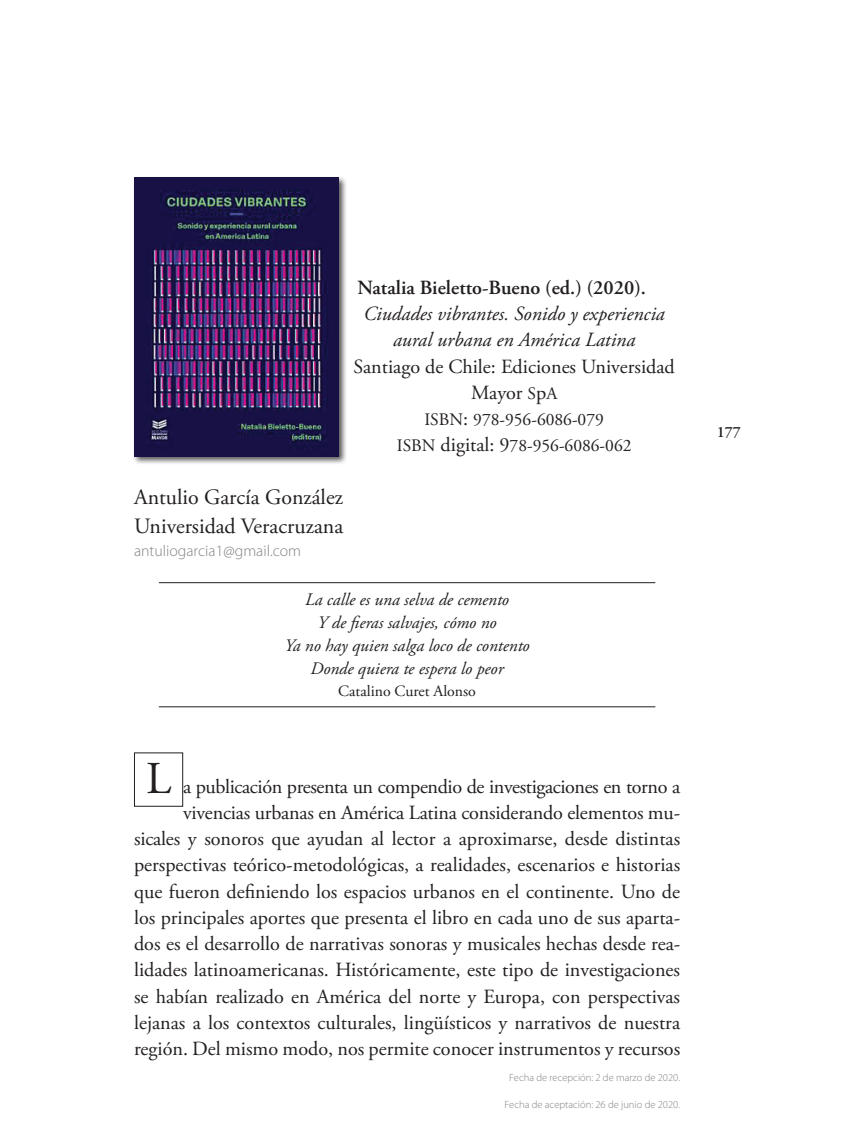
<style>
.page{position:relative;width:844px;height:1141px;background:#fff}
.page>*{position:absolute;margin:0;border:0;box-sizing:border-box;transform-origin:0 0}
.t1{font:45.5px "Adobe Garamond Pro";color:#231f20}
.t2{font:21.88px/28.9px "Adobe Garamond Pro";color:#231f20}
.t3{font:20.12px/26.2px "Adobe Garamond Pro";color:#231f20;text-align:center}
.t4{font:italic 20.12px/26.2px "Adobe Garamond Pro";color:#231f20;text-align:center}
.t5{font:600 20.12px "Adobe Garamond Pro";color:#231f20}
.t6{font:italic 17.5px/22.8px "Adobe Garamond Pro";color:#231f20;text-align:center}
.t7{font:17.5px/26.2px "Adobe Garamond Pro";color:#231f20;text-align:center}
.t8{font:300 15.75px "Myriad Pro";color:#808285}
.t9{font:15.75px "Adobe Garamond Pro";color:#231f20}
.t10{font:600 15.75px "Adobe Garamond Pro";color:#231f20}
.t11{font:300 10.5px "Myriad Pro";color:#808285}
.s1{font-size:17.5px}
.s2{font-size:20.12px}
</style>
<div class="page">
<hr style="left:159px;top:582px;width:496px;height:1px;background:#231f20">
<hr style="left:159px;top:706px;width:496px;height:1px;background:#231f20">
<div style="left:132px;top:176px;width:215px;height:289px;background:#231f20;opacity:.75"></div>
<img style="left:134px;top:178px;width:204px;height:278px">
<div style="left:134px;top:752px;width:49px;height:55px;border:1px solid #231f20"></div>
<p class="t5" style="left:357px;top:276px;width:290px">Natalia Bieletto-Bueno (ed.) (2020).</p>
<p class="t4" style="left:363px;top:301px;width:303px">Ciudades vibrantes. Sonido y experiencia aural urbana en América Latina</p>
<p class="t3" style="left:353px;top:354px;width:323px">Santiago de Chile: Ediciones Universidad<br>Mayor <span class="s1">S</span>p<span class="s1">A</span></p>
<p class="t7" style="left:396px;top:407px;width:236px">ISBN<span class="s2">:</span> 978-956-6086-079<br>ISBN <span class="s2">digital: 9</span>78-956-6086-062</p>
<p class="t2" style="left:134px;top:483px;width:210px">Antulio García González<br>Universidad Veracruzana</p>
<p class="t8" style="left:134px;top:543px;width:168px">antuliogarcia1@gmail.com</p>
<p class="t6" style="left:284px;top:589px;width:247px">La calle es una selva de cemento<br>Y de fieras salvajes, cómo no<br>Ya no hay quien salga loco de contento<br>Donde quiera te espera lo peor</p>
<p class="t9" style="left:338px;top:682px;width:139px">Catalino Curet Alonso</p>
<h1 class="t1" style="left:146px;top:751px;width:27px">L</h1>
<p class="t3" style="left:134px;top:774px;width:547px;text-align:right">a publicación presenta un compendio de investigaciones en torno a vivencias urbanas en América Latina considerando elementos mu&shy;sicales y sonoros que ayudan al lector a aproximarse, desde distintas perspectivas teórico-metodológicas, a realidades, escenarios e historias que fueron definiendo los espacios urbanos en el continente. Uno de los principales aportes que presenta el libro en cada uno de sus aparta&shy;dos es el desarrollo de narrativas sonoras y musicales hechas desde rea&shy;lidades latinoamericanas. Históricamente, este tipo de investigaciones se habían realizado en América del norte y Europa, con perspectivas lejanas a los contextos culturales, lingüísticos y narrativos de nuestra región. Del mismo modo, nos permite conocer instrumentos y recursos</p>
<p class="t11" style="left:509px;top:1072px;width:172px">Fecha de recepción: 2 de marzo de 2020.</p>
<p class="t11" style="left:504px;top:1098px;width:177px">Fecha de aceptación: 26 de junio de 2020.</p>
<p class="t10" style="left:716px;top:423px;width:26px">177</p>
</div>
